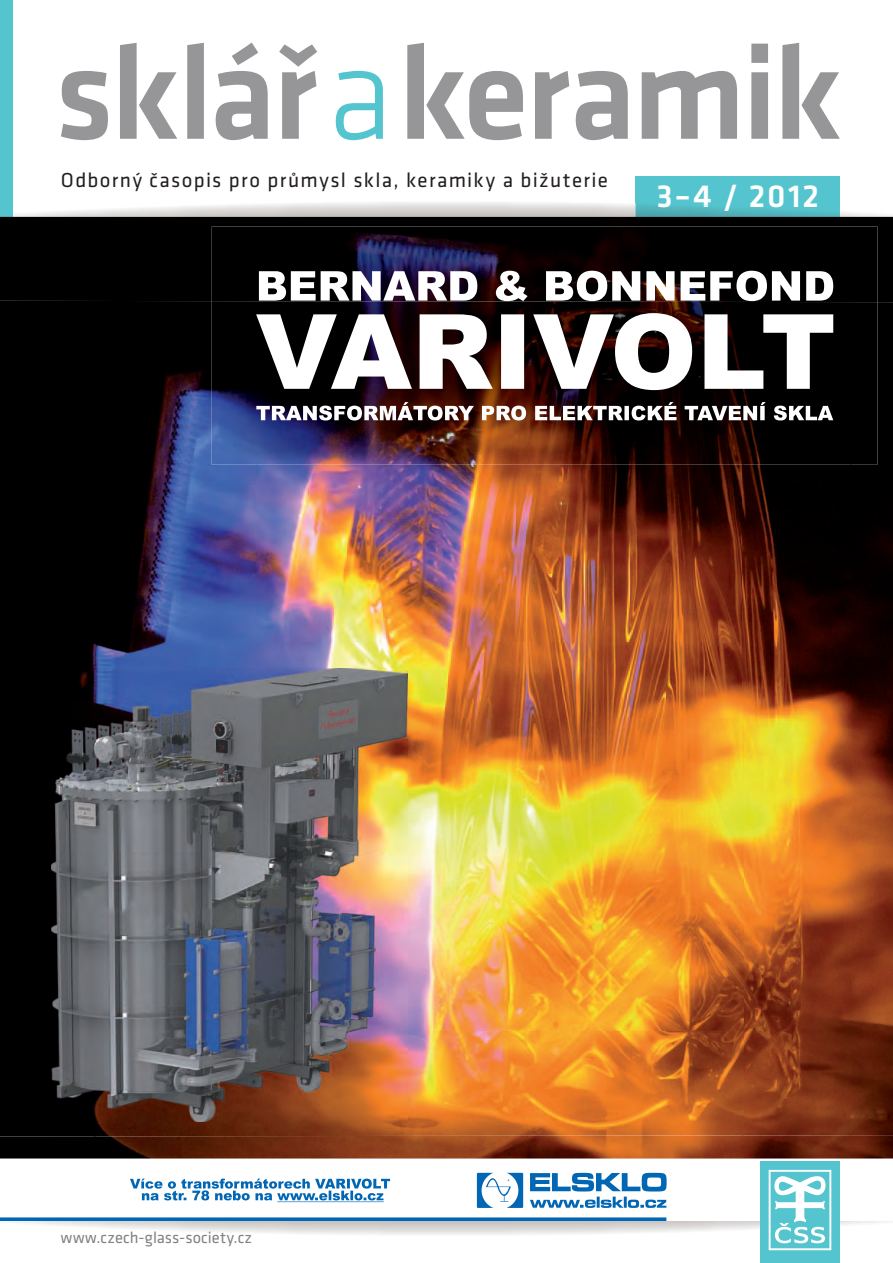
<style>
.page{position:relative;width:893px;height:1263px;background:#fff}
.page>*{position:absolute;margin:0;border:0;box-sizing:border-box;transform-origin:0 0}
.t1{font:500 33px "Klavika Basic";color:#fff}
.t2{font:21px "Klavika Basic";letter-spacing:.06em;color:#231f20}
.t3{font:16.5px "Klavika Basic";letter-spacing:.005em;color:#828283}
.s1{color:#fcfcfc}
</style>
<div class="page">
<div style="left:636px;top:176px;width:204px;height:41px;background:#54c5cf"></div>
<img style="left:0;top:1220px;width:893px;height:15px">
<img style="left:13px;top:201px;width:880px;height:16px">
<img style="left:636px;top:203px;width:204px;height:14px">
<img style="left:658px;top:204px;width:159px;height:7px">
<svg style="left:61px;top:43px;width:779px;height:97px"></svg>
<svg style="left:336px;top:71px;width:47px;height:69px"></svg>
<div style="left:0;top:0;width:13px;height:217px;background:#54c5cf"></div>
<img style="left:0;top:302px;width:257px;height:416px">
<img style="left:852px;top:302px;width:41px;height:833px">
<img style="left:257px;top:465px;width:486px;height:253px">
<img style="left:743px;top:465px;width:109px;height:670px">
<div style="left:0;top:718px;width:95px;height:417px;background:#000"></div>
<img style="left:366px;top:718px;width:378px;height:417px">
<img style="left:95px;top:1122px;width:271px;height:13px">
<img style="left:0;top:1135px;width:893px;height:23px">
<div style="left:0;top:217px;width:893px;height:85px;background:#000"></div>
<svg style="left:0;top:1158px;width:893px;height:62px"></svg>
<hr style="left:0;top:1217px;width:666px;height:3px;background:#0167b4">
<img style="left:212px;top:226px;width:665px;height:239px">
<svg style="left:256px;top:313px;width:577px;height:77px"></svg>
<svg style="left:259px;top:271px;width:574px;height:30px"></svg>
<svg style="left:256px;top:402px;width:577px;height:18px"></svg>
<svg style="left:477px;top:1173px;width:46px;height:35px"></svg>
<svg style="left:530px;top:1173px;width:137px;height:35px"></svg>
<img style="left:51px;top:668px;width:357px;height:454px">
<svg style="left:130px;top:1178px;width:260px;height:24px"></svg>
<div style="left:760px;top:1161px;width:80px;height:102px;background:#54c5cf"></div>
<svg style="left:769px;top:1170px;width:62px;height:80px"></svg>
<p class="t2" style="left:61px;top:172px;width:549px">Odborný časopis pro průmysl skla, keramiky a bižuterie</p>
<h1 class="t1" style="left:656px;top:183px;width:164px"><span class="s1">3</span> 4 / 2012</h1>
<h1 class="t1" style="left:674px;top:183px;width:18px">–</h1>
<p class="t3" style="left:61px;top:1231px;width:193px">www.czech-glass-society.cz</p>
</div>
